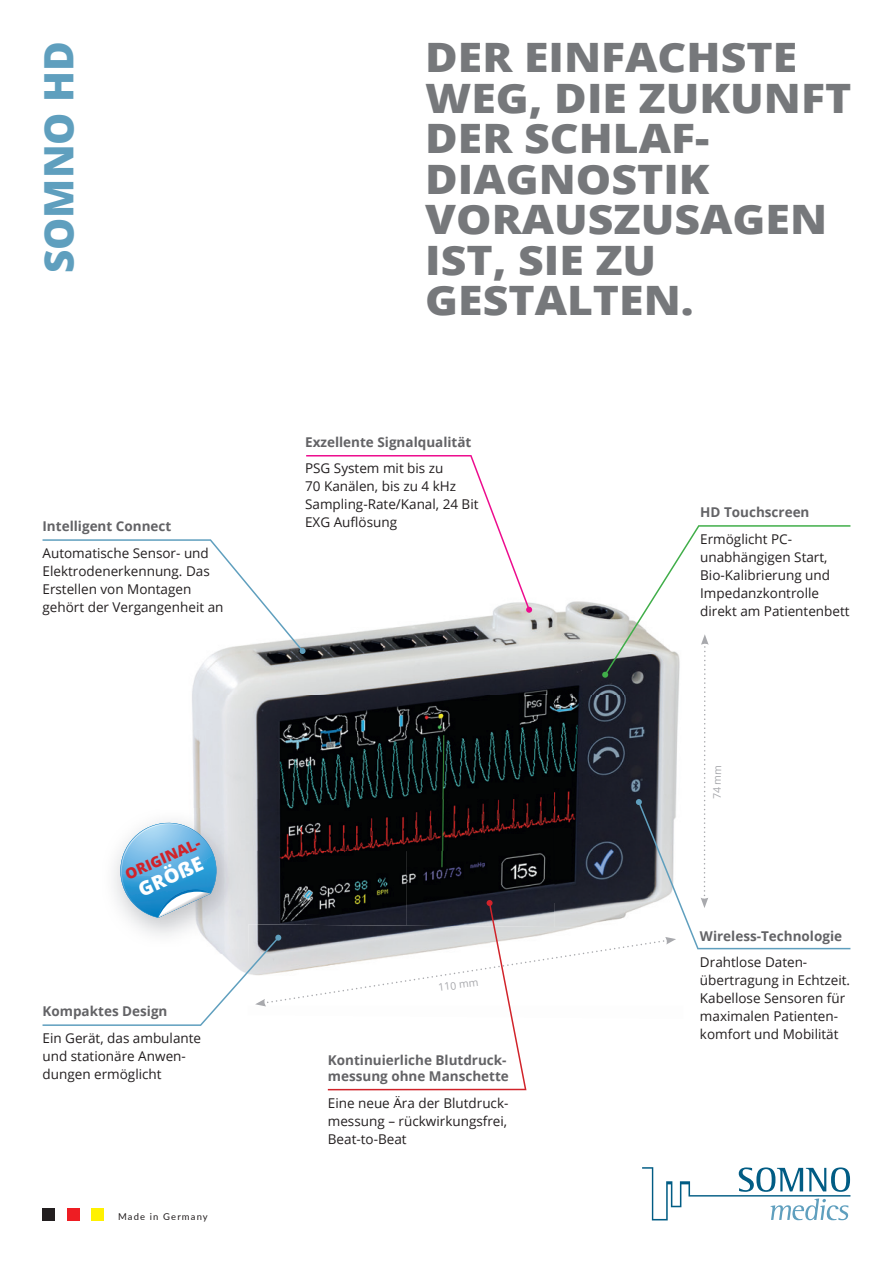
<style>
.page{position:relative;width:893px;height:1263px;background:#fff}
.page>*{position:absolute;margin:0;border:0;box-sizing:border-box;transform-origin:0 0}
.t1{font:800 40.5px/40.5px "Open Sans";color:#76787b;scale:1.1 1}
.t2{font:800 40.5px "Open Sans";color:#5f9fbe}
.t3{font:800 19.5px "Open Sans";color:#fff}
.t4{font:800 15px "Open Sans";color:#d1232a}
.t5{font:13.5px/18px "Open Sans";color:#231f20}
.t6{font:700 13.5px/16.2px "Open Sans";color:#636366}
.t7{font:10.5px "Open Sans";color:#a8a9ad}
.t8{font:9.45px "Lato";letter-spacing:.12em;color:#231f20}
</style>
<div class="page">
<svg style="left:642px;top:1167px;width:208px;height:53px"></svg>
<div style="left:43px;top:1208px;width:12px;height:12px;background:#231f20"></div>
<div style="left:67px;top:1208px;width:12px;height:12px;background:#ee1d23"></div>
<div style="left:92px;top:1208px;width:12px;height:12px;background:#fff101"></div>
<svg style="left:43px;top:455px;width:807px;height:635px"></svg>
<h1 class="t2" style="left:28px;top:273px;width:234px;rotate:-90deg">SOMNO HD</h1>
<p class="t6" style="left:43px;top:518px;width:130px">Intelligent Connect</p>
<p class="t5" style="left:43px;top:543px;width:182px">Automatische Sensor- und<br>Elektrodenerkennung. Das<br>Erstellen von Montagen gehört der Vergangenheit an</p>
<p class="t4" style="left:121px;top:864px;width:85px;rotate:-24deg">ORIGINAL-</p>
<h2 class="t3" style="left:133px;top:877px;width:70px;rotate:-24deg">GRÖßE</h2>
<p class="t6" style="left:43px;top:1003px;width:126px">Kompaktes Design</p>
<p class="t5" style="left:43px;top:1028px;width:160px">Ein Gerät, das ambulante und stationäre Anwen&shy;dungen ermöglicht</p>
<p class="t8" style="left:118px;top:1209px;width:91px">Made in Germany</p>
<h1 class="t1" style="left:425px;top:35px;width:389px">DER EINFACHSTE<br>WEG, DIE ZUKUNFT<br>DER SCHLAF-<br>DIAGNOSTIK<br>VORAUSZUSAGEN<br>IST, SIE ZU<br>GESTALTEN.</h1>
<p class="t6" style="left:305px;top:433px;width:168px">Exzellente Signalqualität</p>
<p class="t5" style="left:305px;top:459px;width:175px">PSG System mit bis zu<br>70 Kanälen, bis zu 4 kHz<br>Sampling-Rate/Kanal, 24 Bit<br>EXG Auflösung</p>
<p class="t7" style="left:437px;top:980px;width:42px;rotate:-7deg">110 mm</p>
<p class="t6" style="left:328px;top:1052px;width:183px">Kontinuierliche Blutdruck&shy;messung ohne Manschette</p>
<p class="t5" style="left:328px;top:1093px;width:182px;text-align:justify">Eine neue Ära der Blutdruck&shy;messung – rückwirkungsfrei, Beat-to-Beat</p>
<p class="t6" style="left:700px;top:504px;width:111px">HD Touchscreen</p>
<p class="t5" style="left:700px;top:530px;width:151px">Ermöglicht PC&shy;unabhängigen Start,<br>Bio-Kalibrierung und<br>Impedanzkontrolle direkt am Patientenbett</p>
<p class="t7" style="left:710px;top:799px;width:36px;rotate:-89deg">74 mm</p>
<p class="t6" style="left:700px;top:927px;width:144px">Wireless-Technologie</p>
<p class="t5" style="left:700px;top:953px;width:152px">Drahtlose Daten&shy;übertragung in Echtzeit.<br>Kabellose Sensoren für maximalen Patienten&shy;komfort und Mobilität</p>
</div>
